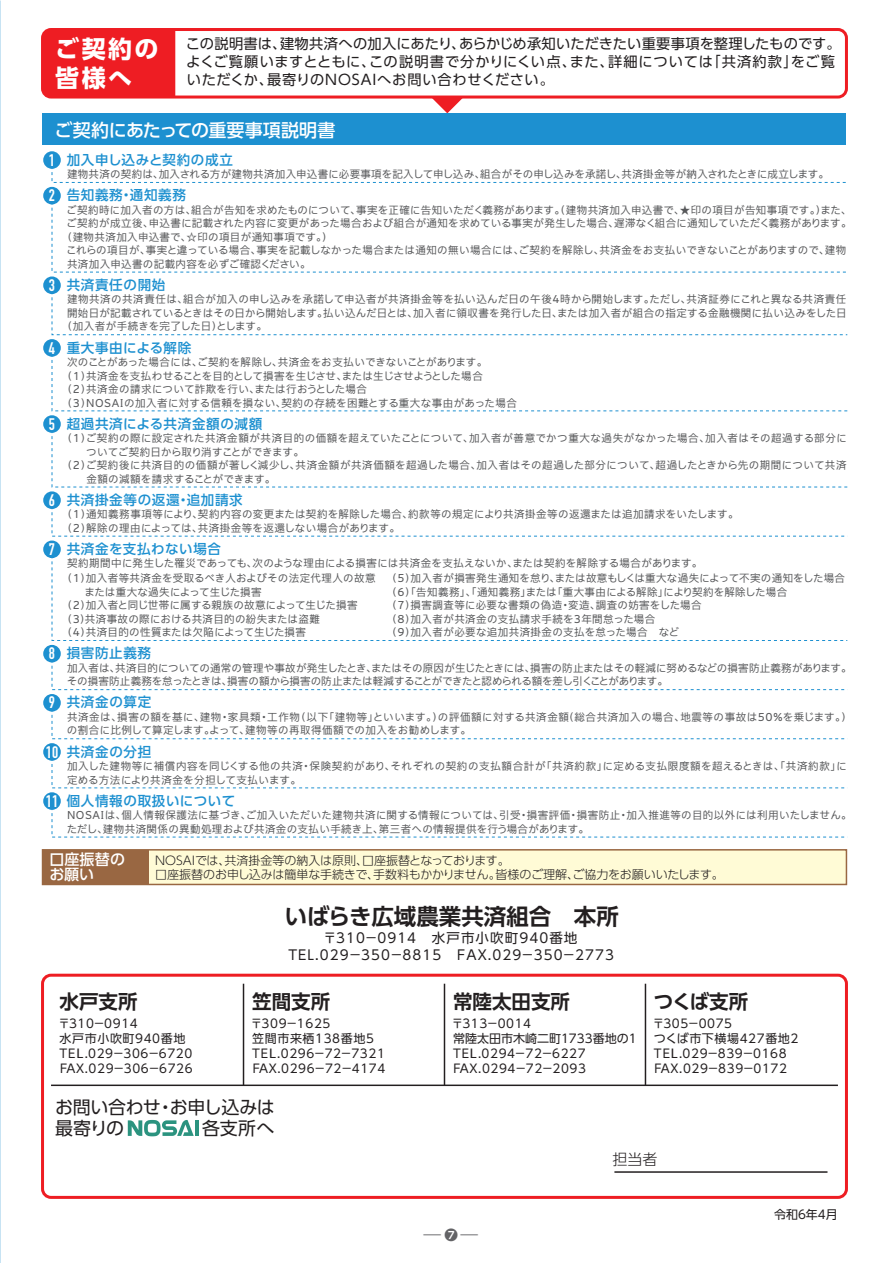
<style>
.page{position:relative;width:889px;height:1263px;background:#fff}
.page>*{position:absolute;margin:0;border:0;box-sizing:border-box;transform-origin:0 0}
.t1{font:700 24px/28.8px "UD Shin Go Pro";letter-spacing:.1em;color:#fff}
.t2{font:700 22.5px "UD Shin Go Pro De";color:#231f20}
.t3{font:700 19.5px "UD Shin Go Pro De";color:#231f20}
.t4{font:18px/21px "UD Shin Go Pro";letter-spacing:-.025em;color:#231f20}
.t5{font:500 18px "UD Shin Go Pro";color:#fff}
.t6{font:500 15px/15px "UD Shin Go Pro";color:#fff}
.t7{font:300 15px "UD Shin Go Pro";color:#231f20}
.t8{font:14.25px/18px "UD Shin Go Pro";letter-spacing:.025em;color:#231f20}
.t9{font:500 13.5px "UD Shin Go Pro";letter-spacing:.05em;color:#1d90d0}
.t10{font:13.5px/16.5px "UD Shin Go Pro";letter-spacing:.08em;color:#231f20;text-align:center}
.t11{font:300 13.5px "UD Shin Go Pro";color:#636366;scale:1.5 1}
.t12{font:12px/15px "UD Shin Go Pro";letter-spacing:.05em;color:#231f20}
.t13{font:300 12px/14.4px "UD Shin Go Pro";letter-spacing:-.01em;color:#231f20}
.t14{font:100 10.5px/13.5px "Iwa UCDA Goth Std";letter-spacing:.03em;color:#57585a}
.t15{font:100 10.5px/13.5px "Iwa UCDA Goth Std";letter-spacing:.05em;color:#57585a}
.t16{font:100 10.5px/13.5px "Iwa UCDA Goth Std";letter-spacing:-.005em;color:#57585a}
.t17{font:100 10.5px/13.5px "Iwa UCDA Goth Std";letter-spacing:.055em;color:#57585a}
.t18{font:100 10.5px "Iwa UCDA Goth Std";letter-spacing:-.02em;color:#57585a}
.t19{font:100 10.5px "Iwa UCDA Goth Std";letter-spacing:.01em;color:#57585a}
.s1{font-family:"DIN Condensed";font-weight:700;font-size:16.5px;color:#fff}
.s2{font-family:"UD Shin Go Pro De";font-weight:700}
</style>
<div class="page">
<div style="left:42px;top:849px;width:805px;height:36px;background:#fffbd6;border:2px solid #996742"></div>
<div style="left:43px;top:850px;width:106px;height:34px;background:#996742"></div>
<div style="left:41px;top:28px;width:807px;height:71px;border:3px solid #ee1d23;border-radius:9px"></div>
<div style="left:43px;top:30px;width:132px;height:67px;background:#ee1d23"></div>
<svg style="left:432px;top:98px;width:31px;height:15px"></svg>
<div style="left:43px;top:113px;width:803px;height:32px;background:#1d90d0"></div>
<svg style="left:51px;top:165px;width:795px;height:18px"></svg>
<div style="left:43px;top:151px;width:18px;height:18px;background:#1d90d0;border-radius:50%"></div>
<svg style="left:51px;top:198px;width:795px;height:75px"></svg>
<div style="left:43px;top:187px;width:18px;height:17px;background:#1d90d0;border-radius:50%"></div>
<svg style="left:51px;top:288px;width:797px;height:47px"></svg>
<div style="left:43px;top:276px;width:18px;height:18px;background:#1d90d0;border-radius:50%"></div>
<svg style="left:51px;top:360px;width:797px;height:52px"></svg>
<div style="left:43px;top:339px;width:18px;height:18px;background:#1d90d0;border-radius:50%"></div>
<svg style="left:51px;top:429px;width:797px;height:59px"></svg>
<div style="left:43px;top:415px;width:18px;height:18px;background:#1d90d0;border-radius:50%"></div>
<svg style="left:51px;top:503px;width:797px;height:34px"></svg>
<div style="left:43px;top:491px;width:18px;height:18px;background:#1d90d0;border-radius:50%"></div>
<svg style="left:51px;top:656px;width:797px;height:34px"></svg>
<div style="left:43px;top:645px;width:18px;height:17px;background:#1d90d0;border-radius:50%"></div>
<svg style="left:51px;top:705px;width:797px;height:34px"></svg>
<div style="left:43px;top:694px;width:18px;height:17px;background:#1d90d0;border-radius:50%"></div>
<svg style="left:51px;top:764px;width:794px;height:25px"></svg>
<div style="left:43px;top:743px;width:18px;height:18px;background:#1d90d0;border-radius:50%"></div>
<svg style="left:51px;top:806px;width:797px;height:32px"></svg>
<div style="left:43px;top:792px;width:18px;height:18px;background:#1d90d0;border-radius:50%"></div>
<svg style="left:51px;top:552px;width:797px;height:89px"></svg>
<div style="left:43px;top:540px;width:18px;height:18px;background:#1d90d0;border-radius:50%"></div>
<hr style="left:51px;top:1084px;width:787px;height:2px;background:#231f20">
<hr style="left:243px;top:984px;width:1px;height:101px;background:#231f20">
<hr style="left:444px;top:984px;width:1px;height:101px;background:#231f20">
<hr style="left:644px;top:984px;width:2px;height:101px;background:#231f20">
<div style="left:41px;top:974px;width:807px;height:225px;border:3px solid #ee1d23;border-radius:9px"></div>
<hr style="left:195px;top:1120px;width:4px;height:16px;background:#2b937f">
<svg style="left:128px;top:1120px;width:66px;height:16px"></svg>
<hr style="left:614px;top:1171px;width:213px;height:2px;background:#231f20">
<h1 class="t1" style="left:55px;top:34px;width:105px">ご契約の皆様へ</h1>
<h3 class="t8" style="left:186px;top:35px;width:656px">この説明書は、建物共済への加入にあたり、あらかじめ承知いただきたい重要事項を整理したものです。よくご覧願いますとともに、この説明書で分かりにくい点、また、詳細については「共済約款」をご覧いただくか、最寄りのNOSAIへお問い合わせください。</h3>
<h3 class="t5" style="left:54px;top:115px;width:282px">ご契約にあたっての重要事項説明書</h3>
<p class="t9" style="left:49px;top:149px;width:185px"><span class="s1">1</span> 加入申し込みと契約の成立</p>
<p class="t14" style="left:67px;top:167px;width:763px">建物共済の契約は、加入される方が建物共済加入申込書に必要事項を記入して申し込み、組合がその申し込みを承諾し、共済掛金等が納入されたときに成立します。</p>
<p class="t9" style="left:49px;top:184px;width:138px"><span class="s1">2</span> 告知義務・通知義務</p>
<p class="t14" style="left:66px;top:202px;width:786px">ご契約時に加入者の方は、組合が告知を求めたものについて、事実を正確に告知いただく義務があります。（建物共済加入申込書で、★印の項目が告知事項です。）また、</p>
<p class="t14" style="left:66px;top:216px;width:786px">ご契約が成立後、申込書に記載された内容に変更があった場合および組合が通知を求めている事実が発生した場合、遅滞なく組合に通知していただく義務があります。</p>
<p class="t14" style="left:62px;top:229px;width:272px">（建物共済加入申込書で、☆印の項目が通知事項です。）</p>
<p class="t14" style="left:66px;top:243px;width:781px">これらの項目が、事実と違っている場合、事実を記載しなかった場合または通知の無い場合には、ご契約を解除し、共済金をお支払いできないことがありますので、建物</p>
<p class="t14" style="left:67px;top:256px;width:245px">共済加入申込書の記載内容を必ずご確認ください。</p>
<p class="t9" style="left:49px;top:274px;width:118px"><span class="s1">3</span> 共済責任の開始</p>
<p class="t14" style="left:67px;top:292px;width:781px">建物共済の共済責任は、組合が加入の申し込みを承諾して申込者が共済掛金等を払い込んだ日の午後4時から開始します。ただし、共済証券にこれと異なる共済責任</p>
<p class="t14" style="left:67px;top:305px;width:781px">開始日が記載されているときはその日から開始します。払い込んだ日とは、加入者に領収書を発行した日、または加入者が組合の指定する金融機関に払い込みをした日</p>
<p class="t19" style="left:62px;top:319px;width:206px">（加入者が手続きを完了した日）とします。</p>
<p class="t9" style="left:49px;top:336px;width:144px"><span class="s1">4</span> 重大事由による解除</p>
<p class="t14" style="left:62px;top:355px;width:456px;text-indent:5px">次のことがあった場合には、ご契約を解除し、共済金をお支払いできないことがあります。<br>（1）共済金を支払わせることを目的として損害を生じさせ、または生じさせようとした場合<br>（2）共済金の請求について詐欺を行い、または行おうとした場合<br>（3）NOSAIの加入者に対する信頼を損ない、契約の存続を困難とする重大な事由があった場合</p>
<p class="t9" style="left:49px;top:413px;width:215px"><span class="s1">5</span> 超過共済による共済金額の減額</p>
<p class="t15" style="left:62px;top:431px;width:786px">（1）ご契約の際に設定された共済金額が共済目的の価額を超えていたことについて、加入者が善意でかつ重大な過失がなかった場合、加入者はその超過する部分に</p>
<p class="t18" style="left:67px;top:444px;width:238px">　 ついてご契約日から取り消すことができます。</p>
<p class="t15" style="left:62px;top:458px;width:786px">（2）ご契約後に共済目的の価額が著しく減少し、共済金額が共済価額を超過した場合、加入者はその超過した部分について、超過したときから先の期間について共済</p>
<p class="t14" style="left:67px;top:471px;width:210px">　 金額の減額を請求することができます。</p>
<p class="t9" style="left:49px;top:489px;width:195px"><span class="s1">6</span> 共済掛金等の返還・追加請求</p>
<p class="t14" style="left:62px;top:507px;width:678px">（1）通知義務事項等により、契約内容の変更または契約を解除した場合、約款等の規定により共済掛金等の返還または追加請求をいたします。（2）解除の理由によっては、共済掛金等を返還しない場合があります。</p>
<p class="t9" style="left:49px;top:538px;width:174px"><span class="s1">7</span> 共済金を支払わない場合</p>
<p class="t14" style="left:62px;top:555px;width:642px;line-height:14.7px;text-indent:5px">契約期間中に発生した罹災であっても、次のような理由による損害には共済金を支払えないか、または契約を解除する場合があります。（1）加入者等共済金を受取るべき人およびその法定代理人の故意</p>
<p class="t14" style="left:62px;top:584px;width:297px;text-indent:5px">　 または重大な過失によって生じた損害<br>（2）加入者と同じ世帯に属する親族の故意によって生じた損害（3)共済事故の際における共済目的の紛失または盗難<br>（4）共済目的の性質または欠陥によって生じた損害</p>
<p class="t14" style="left:386px;top:571px;width:460px">（5）加入者が損害発生通知を怠り、または故意もしくは重大な過失によって不実の通知をした場合（6）「告知義務」、「通知義務」または「重大事由による解除」により契約を解除した場合<br>（7）損害調査等に必要な書類の偽造・変造、調査の妨害をした場合<br>（8）加入者が共済金の支払請求手続を3年間怠った場合<br>（9）加入者が必要な追加共済掛金の支払を怠った場合　など</p>
<p class="t9" style="left:49px;top:642px;width:104px"><span class="s1">8</span> 損害防止義務</p>
<p class="t16" style="left:67px;top:660px;width:786px">加入者は、共済目的についての通常の管理や事故が発生したとき、またはその原因が生じたときには、損害の防止またはその軽減に努めるなどの損害防止義務があります。その損害防止義務を怠ったときは、損害の額から損害の防止または軽減することができたと認められる額を差し引くことがあります。</p>
<p class="t9" style="left:49px;top:691px;width:104px"><span class="s1">9</span> 共済金の算定</p>
<p class="t15" style="left:67px;top:709px;width:786px">共済金は、損害の額を基に、建物・家具類・工作物（以下「建物等」といいます。）の評価額に対する共済金額(総合共済加入の場合、地震等の事故は50%を乗じます。）の割合に比例して算定します。よって、建物等の再取得価額での加入をお勧めします。</p>
<p class="t9" style="left:46px;top:740px;width:107px"><span class="s1">10</span> 共済金の分担</p>
<p class="t17" style="left:67px;top:759px;width:781px">加入した建物等に補償内容を同じくする他の共済・保険契約があり、それぞれの契約の支払額合計が「共済約款」に定める支払限度額を超えるときは、「共済約款」に定める方法により共済金を分担して支払います。</p>
<p class="t9" style="left:46px;top:789px;width:191px"><span class="s1">11</span> 個人情報の取扱いについて</p>
<p class="t14" style="left:67px;top:808px;width:786px">NOSAIは、個人情報保護法に基づき、ご加入いただいた建物共済に関する情報については、引受・損害評価・損害防止・加入推進等の目的以外には利用いたしません。ただし、建物共済関係の異動処理および共済金の支払い手続き上、第三者への情報提供を行う場合があります。</p>
<h3 class="t6" style="left:49px;top:852px;width:77px">口座振替のお願い</h3>
<p class="t13" style="left:155px;top:852px;width:570px">NOSAIでは、共済掛金等の納入は原則、口座振替となっております。<br>口座振替のお申し込みは簡単な手続きで、手数料もかかりません。皆様のご理解、ご協力をお願いいたします。</p>
<h2 class="t2" style="left:285px;top:898px;width:336px">いばらき広域農業共済組合　本所</h2>
<p class="t10" style="left:288px;top:929px;width:327px">〒310－0914　水戸市小吹町940番地<br>TEL.029－350－8815　FAX.029－350－2773</p>
<h3 class="t3" style="left:60px;top:985px;width:79px">水戸支所</h3>
<p class="t12" style="left:58px;top:1016px;width:136px">〒310－0914<br>水戸市小吹町940番地<br>TEL.029－306－6720<br>FAX.029－306－6726</p>
<h3 class="t3" style="left:252px;top:985px;width:79px">笠間支所</h3>
<p class="t12" style="left:251px;top:1016px;width:136px">〒309－1625<br>笠間市来栖138番地5<br>TEL.0296－72－7321<br>FAX.0296－72－4174</p>
<h3 class="t4" style="left:55px;top:1096px;width:221px">お問い合わせ・お申し込みは最寄りの　　　　 各支所へ</h3>
<h3 class="t3" style="left:453px;top:985px;width:118px">常陸太田支所</h3>
<p class="t12" style="left:451px;top:1016px;width:187px">〒313－0014<br>常陸太田市木崎二町1733番地の1<br>TEL.0294－72－6227<br>FAX.0294－72－2093</p>
<h3 class="t3" style="left:654px;top:985px;width:96px">つくば支所</h3>
<p class="t12" style="left:652px;top:1016px;width:148px">〒305－0075<br>つくば市下横場427番地2<br>TEL.029－839－0168<br>FAX.029－839－0172</p>
<p class="t11" style="left:422px;top:1224px;width:40px">ー<span class="s2">❼</span>ー</p>
<h3 class="t7" style="left:612px;top:1147px;width:47px">担当者</h3>
<p class="t12" style="left:774px;top:1207px;width:65px">令和6年4月</p>
</div>
